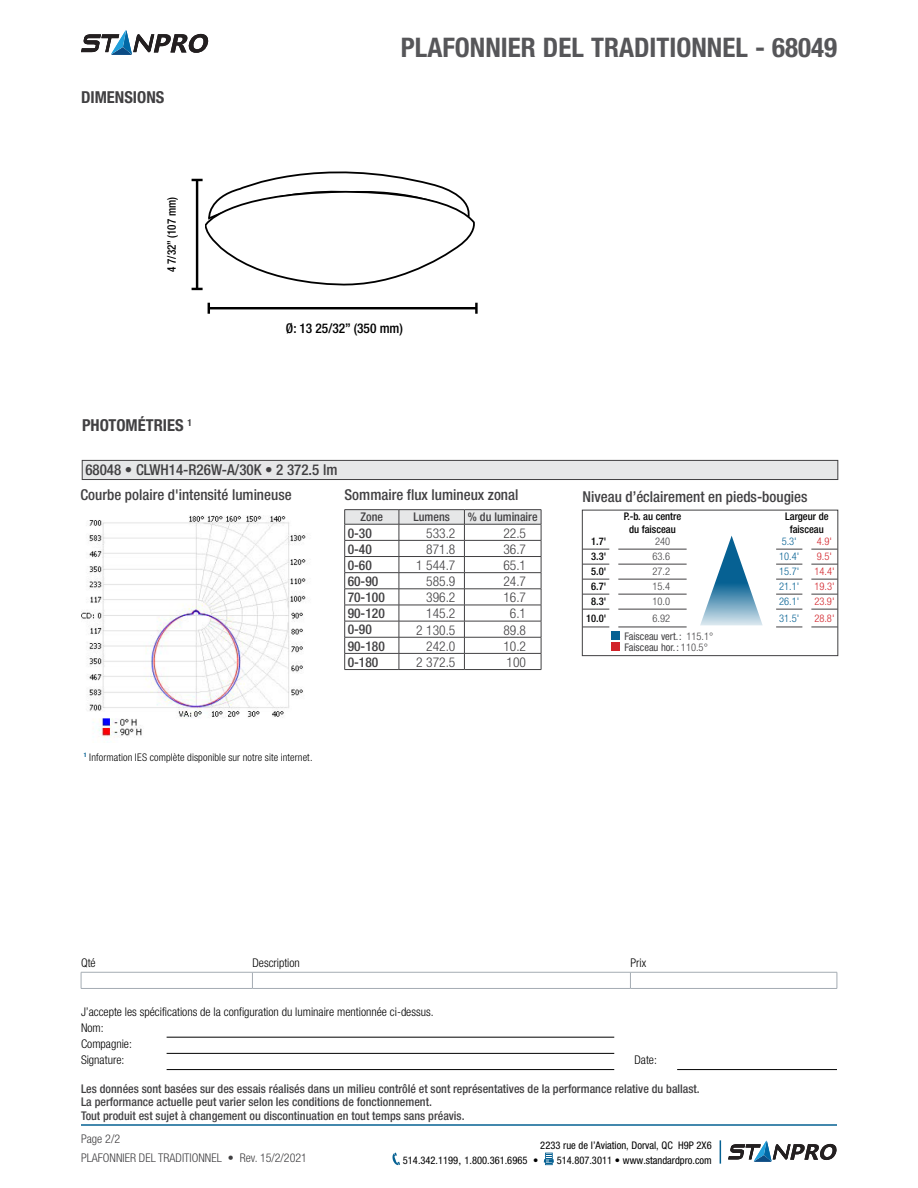
<style>
.page{position:relative;width:918px;height:1188px;background:#fff}
.page>*{position:absolute;margin:0;border:0;box-sizing:border-box;transform-origin:0 0}
.t1{font:700 condensed 27px "Helvetica Neue";color:#565659}
.t2{font:700 condensed 16.5px "Helvetica Neue";color:#414042}
.t3{font:500 condensed 15px "Helvetica Neue";color:#414042}
.t4{font:300 condensed 13.5px "Helvetica Neue";color:#414042}
.t5{font:500 condensed 13.5px "Helvetica Neue";color:#414042}
.t6{font:500 condensed 13.35px "Helvetica Neue";color:#000}
.t7{font:500 condensed 12px/13.5px "Helvetica Neue";color:#414042}
.t8{font:300 condensed 12px/16.2px "Helvetica Neue";color:#000}
.t9{font:300 condensed 12px/18.3px "Helvetica Neue";color:#414042}
.t10{font:500 condensed 11.85px "Helvetica Neue";color:#000;scale:.94 1}
.t11{font:condensed 10.5px "Helvetica Neue";color:#000}
.t12{font:500 condensed 10.5px/12.6px "Helvetica Neue";color:#000;text-align:center}
.t13{font:300 condensed 10.5px "Helvetica Neue";letter-spacing:.01em;color:#000}
.t14{font:condensed 10.5px/10.5px "Helvetica Neue";color:#414042}
.t15{font:300 condensed 10.5px "Helvetica Neue";color:#066193}
.t16{font:300 condensed 10.5px "Helvetica Neue";color:#d2232a}
.t17{font:300 condensed 10.5px "Helvetica Neue";color:#414042}
.s1{font-weight:300}
.s2{font-stretch:normal}
</style>
<div class="page">
<hr style="left:81px;top:1124px;width:756px;height:2px;background:#066193">
<svg style="left:392px;top:1153px;width:8px;height:12px"></svg>
<svg style="left:544px;top:1153px;width:10px;height:12px"></svg>
<svg style="left:720px;top:1140px;width:1px;height:24px"></svg>
<hr style="left:167px;top:1037px;width:447px;height:1px;background:#000">
<hr style="left:167px;top:1053px;width:447px;height:1px;background:#000">
<hr style="left:167px;top:1069px;width:447px;height:1px;background:#000">
<hr style="left:677px;top:1069px;width:160px;height:1px;background:#000">
<hr style="left:209px;top:307px;width:267px;height:2px;background:#000">
<svg style="left:208px;top:303px;width:2px;height:11px"></svg>
<svg style="left:475px;top:303px;width:3px;height:11px"></svg>
<svg style="left:192px;top:171px;width:283px;height:119px"></svg>
<hr style="left:345px;top:509px;width:54px;height:1px;background:#414042">
<hr style="left:399px;top:509px;width:65px;height:1px;background:#414042">
<hr style="left:464px;top:509px;width:77px;height:1px;background:#414042">
<hr style="left:399px;top:669px;width:65px;height:1px;background:#414042">
<hr style="left:464px;top:669px;width:77px;height:1px;background:#414042">
<svg style="left:344px;top:510px;width:198px;height:159px"></svg>
<hr style="left:345px;top:669px;width:54px;height:1px;background:#414042">
<div style="left:82px;top:460px;width:756px;height:20px;background:#e6e7e8"></div>
<div style="left:82px;top:460px;width:756px;height:20px;border:1px solid #414042"></div>
<img style="left:82px;top:515px;width:224px;height:223px">
<hr style="left:618px;top:549px;width:69px;height:1px;background:#414042">
<hr style="left:618px;top:564px;width:69px;height:1px;background:#414042">
<hr style="left:618px;top:579px;width:69px;height:1px;background:#414042">
<hr style="left:618px;top:594px;width:69px;height:1px;background:#414042">
<hr style="left:618px;top:609px;width:69px;height:1px;background:#414042">
<hr style="left:618px;top:627px;width:69px;height:1px;background:#414042">
<svg style="left:584px;top:627px;width:25px;height:1px"></svg>
<svg style="left:584px;top:549px;width:25px;height:1px"></svg>
<svg style="left:584px;top:564px;width:25px;height:1px"></svg>
<svg style="left:584px;top:579px;width:25px;height:1px"></svg>
<svg style="left:584px;top:594px;width:25px;height:1px"></svg>
<svg style="left:584px;top:609px;width:25px;height:1px"></svg>
<svg style="left:655px;top:536px;width:181px;height:92px"></svg>
<div style="left:611px;top:631px;width:9px;height:9px;background:#066193"></div>
<div style="left:611px;top:642px;width:9px;height:9px;background:#d2232a"></div>
<div style="left:582px;top:510px;width:256px;height:146px;border:1px solid #414042"></div>
<hr style="left:252px;top:988px;width:378px;height:1px;background:#a4acb3">
<hr style="left:630px;top:988px;width:207px;height:1px;background:#a4acb3">
<svg style="left:81px;top:972px;width:757px;height:16px"></svg>
<hr style="left:81px;top:988px;width:171px;height:1px;background:#a4acb3">
<svg style="left:81px;top:30px;width:127px;height:25px"></svg>
<svg style="left:728px;top:1141px;width:109px;height:21px"></svg>
<h2 class="t2" style="left:81px;top:87px;width:85px">DIMENSIONS</h2>
<p class="t10" style="left:165px;top:272px;width:81px;rotate:-90deg">4 7/32” (107 mm)</p>
<h2 class="t2" style="left:82px;top:416px;width:112px">PHOTOMÉTRIES <sup>1</sup></h2>
<h1 class="t1" style="left:401px;top:31px;width:438px">PLAFONNIER DEL TRADITIONNEL - 68049</h1>
<p class="t6" style="left:286px;top:321px;width:119px">Ø: 13 25/32” (350 mm)</p>
<p class="t3" style="left:85px;top:461px;width:254px">68048 • CLWH14-R26W-A/30K • 2 372.5 lm</p>
<p class="t3" style="left:81px;top:486px;width:213px">Courbe polaire d'intensité lumineuse</p>
<p class="t3" style="left:345px;top:486px;width:175px">Sommaire flux lumineux zonal</p>
<p class="t3" style="left:583px;top:488px;width:227px">Niveau d’éclairement en pieds-bougies</p>
<p class="t13" style="left:84px;top:751px;width:230px"><sup>1</sup> Information IES complète disponible sur notre site internet.</p>
<p class="t7" style="left:361px;top:510px;width:24px">Zone</p>
<p class="t7" style="left:413px;top:510px;width:38px">Lumens</p>
<p class="t7" style="left:468px;top:510px;width:71px">% du luminaire</p>
<p class="t5" style="left:348px;top:525px;width:26px">0-30</p>
<p class="t4" style="left:426px;top:525px;width:31px">533.2</p>
<p class="t4" style="left:503px;top:525px;width:24px">22.5</p>
<p class="t5" style="left:348px;top:541px;width:26px">0-40</p>
<p class="t4" style="left:426px;top:541px;width:31px">871.8</p>
<p class="t4" style="left:503px;top:541px;width:24px">36.7</p>
<p class="t5" style="left:348px;top:557px;width:26px">0-60</p>
<p class="t4" style="left:416px;top:557px;width:41px">1 544.7</p>
<p class="t4" style="left:503px;top:557px;width:24px">65.1</p>
<p class="t5" style="left:348px;top:573px;width:32px">60-90</p>
<p class="t4" style="left:426px;top:574px;width:31px">585.9</p>
<p class="t4" style="left:503px;top:574px;width:24px">24.7</p>
<p class="t5" style="left:348px;top:589px;width:39px">70-100</p>
<p class="t4" style="left:426px;top:590px;width:31px">396.2</p>
<p class="t4" style="left:503px;top:590px;width:24px">16.7</p>
<p class="t5" style="left:348px;top:605px;width:39px">90-120</p>
<p class="t4" style="left:426px;top:606px;width:31px">145.2</p>
<p class="t4" style="left:510px;top:606px;width:18px">6.1</p>
<p class="t5" style="left:348px;top:622px;width:26px">0-90</p>
<p class="t4" style="left:416px;top:622px;width:41px">2 130.5</p>
<p class="t4" style="left:503px;top:622px;width:24px">89.8</p>
<p class="t5" style="left:348px;top:638px;width:39px">90-180</p>
<p class="t4" style="left:426px;top:638px;width:31px">242.0</p>
<p class="t4" style="left:503px;top:638px;width:24px">10.2</p>
<p class="t5" style="left:348px;top:654px;width:32px">0-180</p>
<p class="t4" style="left:416px;top:654px;width:41px">2 372.5</p>
<p class="t4" style="left:507px;top:654px;width:21px">100</p>
<p class="t12" style="left:624px;top:510px;width:59px">P.-b. au centre du faisceau</p>
<p class="t12" style="left:785px;top:510px;width:45px">Largeur de faisceau</p>
<p class="t12" style="left:591px;top:535px;width:17px">1.7'</p>
<p class="t17" style="left:655px;top:536px;width:17px">240</p>
<p class="t15" style="left:782px;top:536px;width:17px">5.3'</p>
<p class="t16" style="left:817px;top:536px;width:17px">4.9'</p>
<p class="t12" style="left:591px;top:550px;width:17px">3.3'</p>
<p class="t17" style="left:652px;top:551px;width:19px">63.6</p>
<p class="t15" style="left:779px;top:551px;width:22px">10.4'</p>
<p class="t16" style="left:817px;top:551px;width:17px">9.5'</p>
<p class="t12" style="left:591px;top:565px;width:17px">5.0'</p>
<p class="t17" style="left:652px;top:566px;width:19px">27.2</p>
<p class="t15" style="left:779px;top:566px;width:22px">15.7'</p>
<p class="t16" style="left:814px;top:566px;width:22px">14.4'</p>
<p class="t12" style="left:591px;top:580px;width:17px">6.7'</p>
<p class="t17" style="left:652px;top:581px;width:19px">15.4</p>
<p class="t15" style="left:779px;top:581px;width:22px">21.1'</p>
<p class="t16" style="left:814px;top:581px;width:22px">19.3'</p>
<p class="t12" style="left:591px;top:595px;width:17px">8.3'</p>
<p class="t17" style="left:652px;top:596px;width:19px">10.0</p>
<p class="t15" style="left:779px;top:596px;width:22px">26.1'</p>
<p class="t16" style="left:814px;top:596px;width:22px">23.9'</p>
<p class="t12" style="left:586px;top:612px;width:22px">10.0'</p>
<p class="t17" style="left:652px;top:612px;width:19px">6.92</p>
<p class="t15" style="left:779px;top:612px;width:22px">31.5'</p>
<p class="t16" style="left:814px;top:612px;width:22px">28.8'</p>
<p class="t14" style="left:624px;top:631px;width:90px">Faisceau vert.: <span class="s1">115.1°<br></span>Faisceau hor.: <span class="s1">110.5°</span></p>
<p class="t8" style="left:81px;top:955px;width:16px">Qté</p>
<p class="t8" style="left:252px;top:955px;width:49px">Description</p>
<p class="t8" style="left:630px;top:955px;width:17px">Prix</p>
<p class="t8" style="left:81px;top:1003px;width:354px">J’accepte les spécifications de la configuration du luminaire mentionnée ci-dessus.<br>Nom:<br>Compagnie:<br>Signature:</p>
<p class="t8" style="left:634px;top:1052px;width:24px">Date:</p>
<p class="t7" style="left:81px;top:1082px;width:620px">Les données sont basées sur des essais réalisés dans un milieu contrôlé et sont représentatives de la performance relative du ballast.<br>La performance actuelle peut varier selon les conditions de fonctionnement.<br>Tout produit est sujet à changement ou discontinuation en tout temps sans préavis.</p>
<p class="t9" style="left:81px;top:1130px;width:227px">Page 2/2<br>PLAFONNIER DEL TRADITIONNEL • Rev. 15/2/2021</p>
<p class="t11" style="left:540px;top:1139px;width:173px">2233 rue de l’Aviation, Dorval, QC H9P 2X6</p>
<p class="t11" style="left:403px;top:1154px;width:137px">514.342.1199<span class="s2">,</span> 1.800.361.6965 •</p>
<p class="t11" style="left:557px;top:1154px;width:157px">514.807.3011 • www.standardpro.com</p>
</div>
